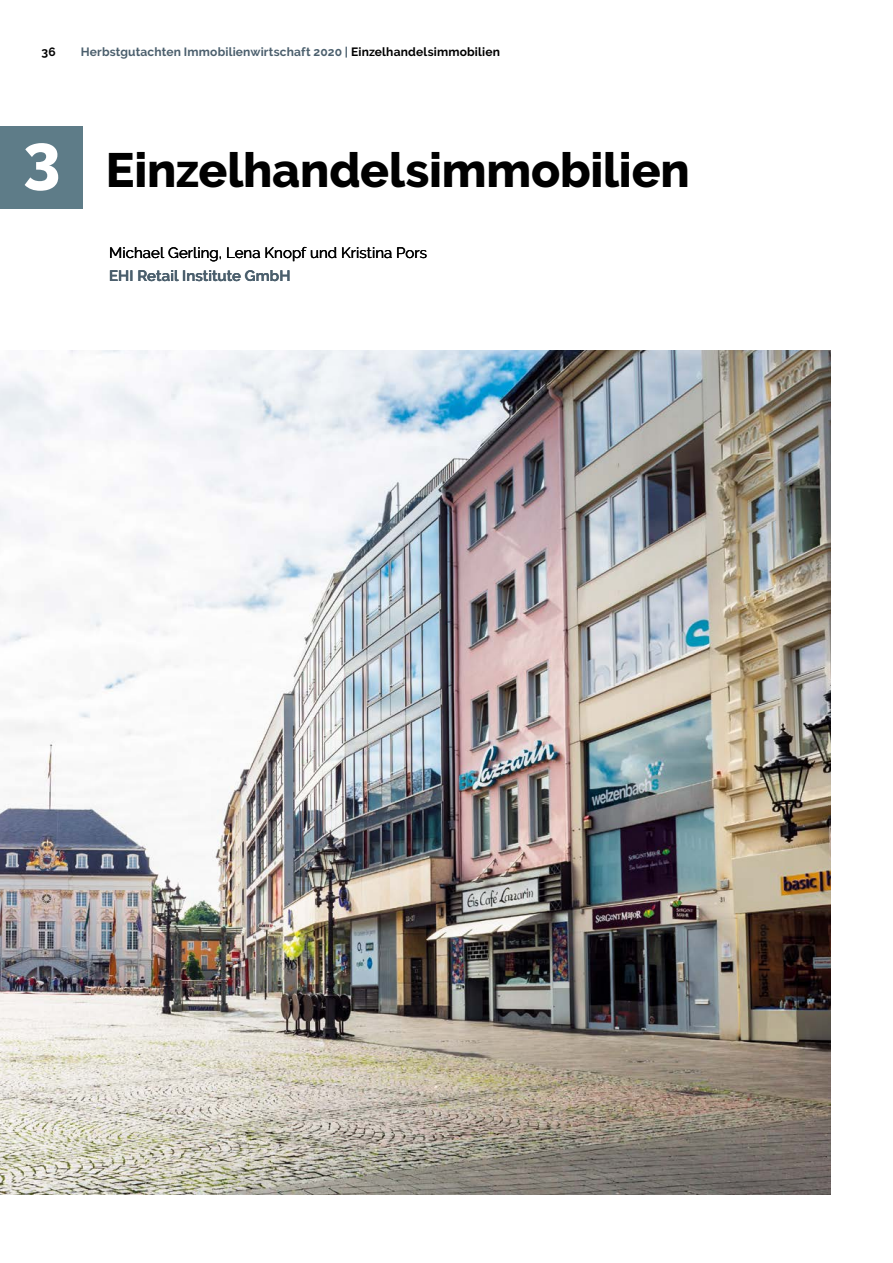
<style>
.page{position:relative;width:893px;height:1263px;background:#fff}
.page>*{position:absolute;margin:0;border:0;box-sizing:border-box;transform-origin:0 0}
.t1{font:800 66px "Raleway";color:#fff}
.t2{font:800 48px "Raleway";letter-spacing:-.005em;color:#000}
.t3{font:15px "Raleway";letter-spacing:.005em;color:#000}
.t4{font:600 15px "Raleway";letter-spacing:.005em;color:#4b5f6d}
.t5{font:700 12px "Raleway";letter-spacing:.015em;color:#4b5f6d}
.t6{font:700 12px "Raleway";color:#000}
.s1{color:#000}
</style>
<div class="page">
<div style="left:0;top:126px;width:82px;height:83px;background:#5e7c88"></div>
<img style="left:0;top:350px;width:831px;height:845px">
<p class="t6" style="left:41px;top:45px;width:16px">36</p>
<p class="t5" style="left:81px;top:45px;width:421px">Herbstgutachten Immobilienwirtschaft 2020 | <span class="s1">Einzelhandelsimmobilien</span></p>
<h1 class="t1" style="left:23px;top:120px;width:39px">3</h1>
<h2 class="t2" style="left:106px;top:143px;width:586px">Einzelhandelsimmobilien</h2>
<p class="t3" style="left:109px;top:244px;width:319px">Michael Gerling, Lena Knopf und Kristina Pors</p>
<p class="t4" style="left:109px;top:267px;width:183px">EHI Retail Institute GmbH</p>
</div>
